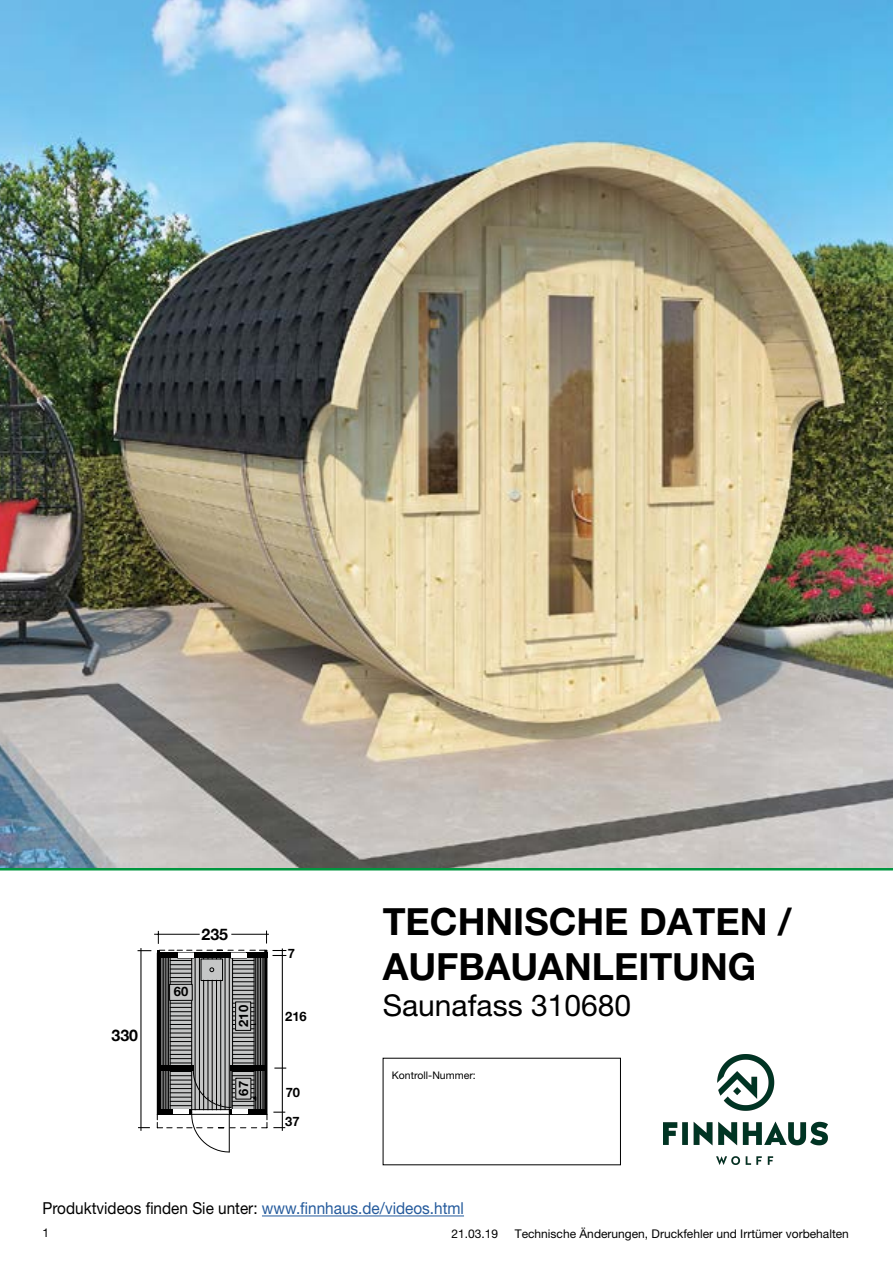
<style>
.page{position:relative;width:893px;height:1263px;background:#fff}
.page>*{position:absolute;margin:0;border:0;box-sizing:border-box;transform-origin:0 0}
.t1{font:700 37.5px/45px "Helvetica Neue LT";color:#000}
.t2{font:30px "Helvetica Neue LT";color:#000}
.t3{font:16.5px "Helvetica Neue LT";color:#000;scale:.93 1}
.t4{font:700 15.9px "Helvetica Neue";color:#000}
.t5{font:700 12.9px "Helvetica Neue";color:#000}
.t6{font:12px "Helvetica Neue";color:#000}
.t7{font:10.5px "Helvetica Neue";color:#000}
.s1{font-family:"Helvetica Neue LT Std"}
.s2{color:#245a9c}
</style>
<div class="page">
<hr style="left:155px;top:934px;width:44px;height:1px;background:#000">
<hr style="left:232px;top:934px;width:36px;height:1px;background:#000">
<hr style="left:282px;top:949px;width:1px;height:181px;background:#000">
<hr style="left:140px;top:948px;width:1px;height:182px;background:#000">
<svg style="left:138px;top:950px;width:13px;height:1px"></svg>
<svg style="left:157px;top:950px;width:129px;height:202px"></svg>
<div style="left:157px;top:1109px;width:16px;height:5px;background:#000"></div>
<div style="left:178px;top:953px;width:16px;height:5px;background:#fff"></div>
<div style="left:231px;top:953px;width:16px;height:5px;background:#fff"></div>
<hr style="left:173px;top:1110px;width:15px;height:4px;background:#fff">
<hr style="left:232px;top:1110px;width:16px;height:4px;background:#fff">
<div style="left:170px;top:984px;width:22px;height:16px;background:#c5c6c6"></div>
<div style="left:169px;top:984px;width:23px;height:17px;border:1px solid #000"></div>
<div style="left:236px;top:1002px;width:15px;height:28px;background:#c5c6c6"></div>
<div style="left:235px;top:1002px;width:16px;height:29px;border:1px solid #000"></div>
<div style="left:236px;top:1078px;width:15px;height:21px;background:#c5c6c6"></div>
<svg style="left:0;top:867px;width:893px;height:3px;fill:#00963f"></svg>
<img style="left:0;top:0;width:893px;height:867px">
<hr style="left:262px;top:1215px;width:202px;height:1px;background:#245a9c">
<img style="left:664px;top:1054px;width:164px;height:111px">
<h3 class="t4" style="left:112px;top:1022px;width:28px">330</h3>
<h3 class="t4" style="left:202px;top:922px;width:28px">235</h3>
<p class="t5" style="left:174px;top:982px;width:16px">60</p>
<p class="t5" style="left:233px;top:1027px;width:23px;rotate:-90deg">210</p>
<p class="t5" style="left:234px;top:1095px;width:16px;rotate:-90deg">67</p>
<p class="t5" style="left:288px;top:943px;width:9px">7</p>
<p class="t5" style="left:285px;top:1006px;width:23px">216</p>
<p class="t5" style="left:286px;top:1082px;width:16px">70</p>
<p class="t5" style="left:285px;top:1111px;width:16px">37</p>
<h1 class="t1" style="left:383px;top:898px;width:411px">TECHNISCHE DATEN /<br>AUFBAUANLEITUNG</h1>
<h2 class="t2" style="left:383px;top:987px;width:250px">Saunafass 3<span class="s1">10680</span></h2>
<p class="t7" style="left:392px;top:1069px;width:85px">Kontroll-Nummer:</p>
<h3 class="t3" style="left:43px;top:1198px;width:455px">Produktvideos finden Sie unter: <span class="s2">www.finnhaus.de/videos.html</span></h3>
<p class="t6" style="left:43px;top:1226px;width:8px">1</p>
<p class="t6" style="left:451px;top:1226px;width:48px">21.03.19</p>
<p class="t6" style="left:515px;top:1226px;width:336px">Technische Änderungen, Druckfehler und Irrtümer vorbehalten</p>
</div>
